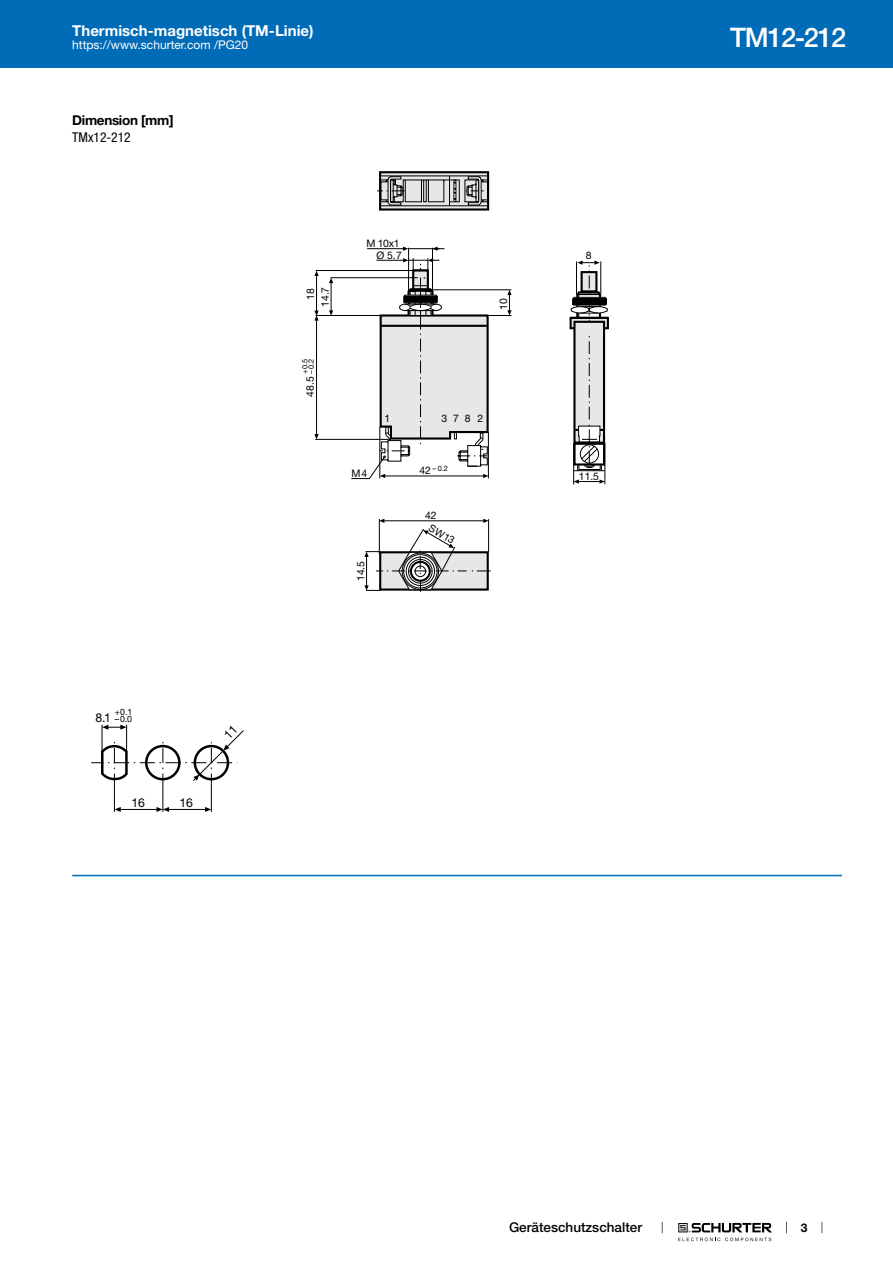
<style>
.page{position:relative;width:893px;height:1263px;background:#fff}
.page>*{position:absolute;margin:0;border:0;box-sizing:border-box;transform-origin:0 0}
.t1{font:500 27px "Helvetica Neue LT";letter-spacing:-.05em;color:#fff}
.t2{font:700 15px "Helvetica Neue LT";color:#fff}
.t3{font:500 13.5px "Helvetica Neue LT";color:#000}
.t4{font:700 13.5px "Helvetica Neue LT";letter-spacing:-.025em;color:#000}
.t5{font:condensed 13.5px "Helvetica Neue LT";color:#000}
.t6{font:12.3px "Helvetica Neue LT";color:#000}
.t7{font:12px "Helvetica Neue LT";color:#fff}
.t8{font:700 12px "Helvetica Neue LT";color:#000}
.t9{font:10.35px "Helvetica Neue LT";color:#000}
.t10{font:8.7px/7.5px "Helvetica Neue LT";color:#000}
.t11{font:7.35px/6.4px "Helvetica Neue LT";color:#000}
.s1{font-size:10.35px}
</style>
<div class="page">
<svg style="left:678px;top:1223px;width:94px;height:18px"></svg>
<div style="left:0;top:0;width:893px;height:68px;background:#006bb6"></div>
<div style="left:380px;top:172px;width:108px;height:37px;background:linear-gradient(to right,#e6e7e8,#e6e7e8)"></div>
<div style="left:379px;top:171px;width:110px;height:40px;border:2px solid #000"></div>
<hr style="left:431px;top:290px;width:80px;height:1px;background:#000">
<hr style="left:460px;top:315px;width:51px;height:1px;background:#000">
<hr style="left:316px;top:315px;width:64px;height:1px;background:#000">
<hr style="left:316px;top:270px;width:97px;height:1px;background:#000">
<hr style="left:330px;top:277px;width:88px;height:1px;background:#000">
<hr style="left:316px;top:320px;width:1px;height:114px;background:#000">
<svg style="left:314px;top:434px;width:5px;height:5px"></svg>
<hr style="left:315px;top:439px;width:76px;height:1px;background:#000">
<hr style="left:316px;top:276px;width:1px;height:35px;background:#000">
<svg style="left:314px;top:271px;width:5px;height:5px"></svg>
<svg style="left:314px;top:311px;width:5px;height:10px"></svg>
<svg style="left:329px;top:278px;width:4px;height:37px"></svg>
<svg style="left:507px;top:290px;width:5px;height:26px"></svg>
<svg style="left:351px;top:176px;width:139px;height:303px"></svg>
<svg style="left:574px;top:479px;width:31px;height:5px"></svg>
<hr style="left:573px;top:443px;width:1px;height:41px;background:#000">
<hr style="left:605px;top:443px;width:1px;height:41px;background:#000">
<svg style="left:569px;top:261px;width:40px;height:210px"></svg>
<svg style="left:364px;top:519px;width:127px;height:73px"></svg>
<hr style="left:169px;top:809px;width:36px;height:1px;background:#000">
<hr style="left:114px;top:774px;width:1px;height:38px;background:#000">
<svg style="left:205px;top:807px;width:6px;height:5px"></svg>
<hr style="left:163px;top:774px;width:1px;height:38px;background:#000">
<hr style="left:211px;top:774px;width:1px;height:38px;background:#000">
<hr style="left:120px;top:809px;width:37px;height:1px;background:#000">
<svg style="left:114px;top:807px;width:7px;height:5px"></svg>
<svg style="left:157px;top:807px;width:12px;height:5px"></svg>
<hr style="left:72px;top:875px;width:770px;height:1px;background:#006bb6">
<svg style="left:91px;top:725px;width:153px;height:57px"></svg>
<h2 class="t2" style="left:72px;top:21px;width:243px">Thermisch-magnetisch (TM-Linie)</h2>
<p class="t7" style="left:72px;top:38px;width:178px">https://www.schurter.com /PG20</p>
<h3 class="t4" style="left:72px;top:112px;width:103px">Dimension [mm]</h3>
<h3 class="t5" style="left:72px;top:130px;width:60px">TMx12-212</h3>
<p class="t9" style="left:319px;top:307px;width:22px;rotate:-90deg">14.7</p>
<p class="t9" style="left:304px;top:300px;width:13px;rotate:-90deg">18</p>
<p class="t11" style="left:301px;top:374px;width:16px;rotate:-90deg">+0.5 –0.2</p>
<p class="t9" style="left:304px;top:397px;width:22px;rotate:-90deg">48.5</p>
<p class="t9" style="left:366px;top:237px;width:35px">M 10x1</p>
<p class="t9" style="left:376px;top:249px;width:27px">Ø 5.7</p>
<p class="t9" style="left:497px;top:310px;width:13px;rotate:-90deg">10</p>
<p class="t9" style="left:384px;top:413px;width:7px">1</p>
<p class="t9" style="left:351px;top:467px;width:17px">M 4</p>
<p class="t9" style="left:355px;top:581px;width:22px;rotate:-90deg">14.5</p>
<p class="t9" style="left:441px;top:412px;width:43px">3782</p>
<p class="t11" style="left:419px;top:465px;width:30px"><span class="s1">42</span> – 0.2</p>
<p class="t9" style="left:425px;top:509px;width:13px">42</p>
<p class="t9" style="left:433px;top:522px;width:30px;rotate:30deg">SW 13</p>
<p class="t6" style="left:95px;top:711px;width:17px">8.1</p>
<p class="t10" style="left:115px;top:707px;width:19px">+0.1 –0.0</p>
<p class="t6" style="left:131px;top:795px;width:15px">16</p>
<p class="t6" style="left:179px;top:795px;width:15px">16</p>
<p class="t9" style="left:586px;top:249px;width:7px">8</p>
<p class="t9" style="left:579px;top:471px;width:22px">11.5</p>
<h1 class="t1" style="left:730px;top:21px;width:118px">TM12-212</h1>
<h3 class="t3" style="left:509px;top:1219px;width:135px">Geräteschutzschalter</h3>
<p class="t8" style="left:801px;top:1220px;width:8px">3</p>
</div>
